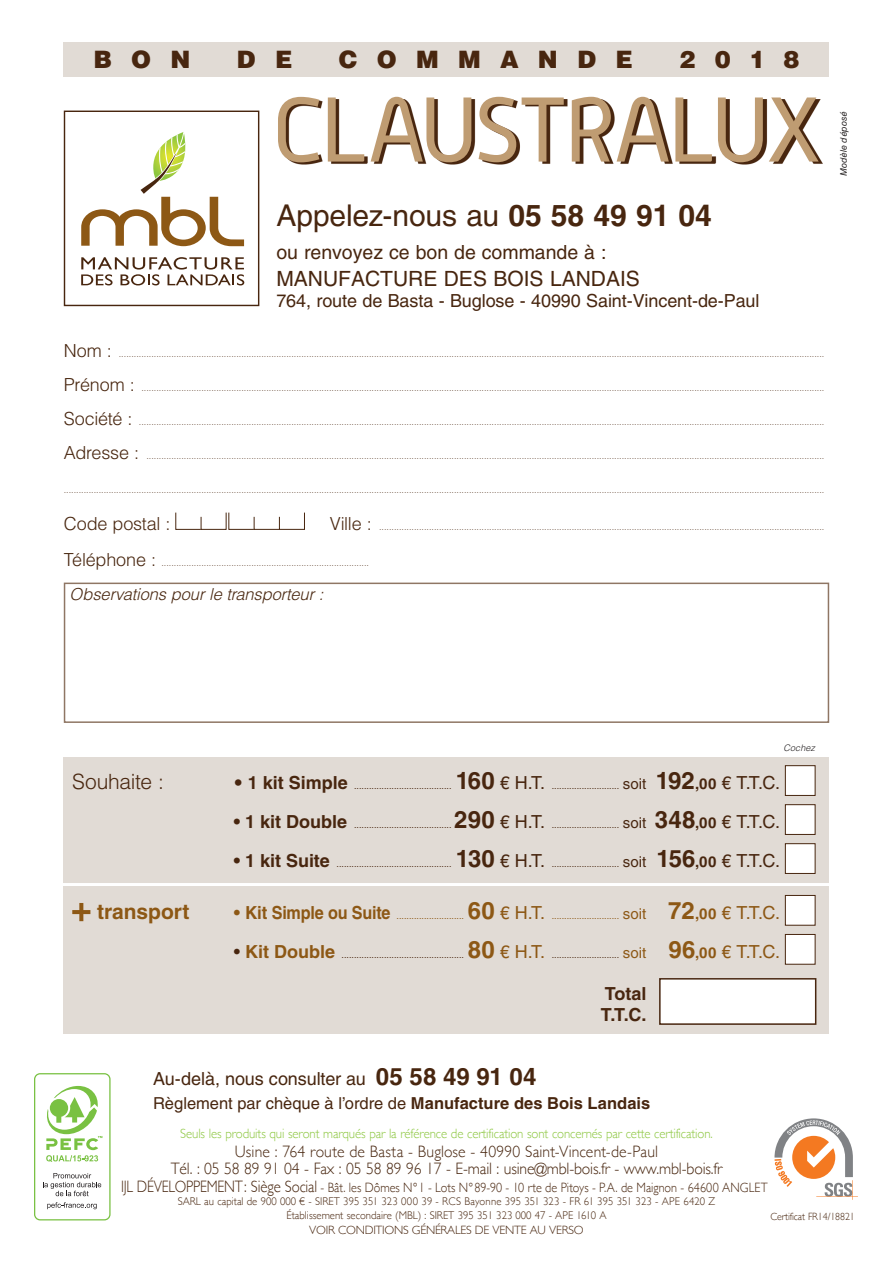
<style>
.page{position:relative;width:893px;height:1263px;background:#fff}
.page>*{position:absolute;margin:0;border:0;box-sizing:border-box;transform-origin:0 0}
.t1{font:90px "Alwyn";letter-spacing:-.035em;color:#bf9c72}
.Normal_e{font:30px "Helvetica LT Std";letter-spacing:-.005em;color:#48260f}
.t2{font:900 24px "Helvetica LT Std";letter-spacing:.8em;color:#48260f}
.Normal_e-2{font:21px "Helvetica LT Std";color:#48260f}
.t3{font:300 21px "Helvetica LT Std";letter-spacing:-.015em;color:#48260f}
.t4{font:700 21px "Helvetica LT Std";color:#8d5815}
.Normal_e-3{font:19.5px "Helvetica LT Std";color:#48260f}
.Normal_e-4{font:18px "Helvetica LT Std";letter-spacing:-.005em;color:#48260f}
.t5{font:300 18px "Helvetica LT Std";letter-spacing:-.01em;color:#48260f}
.t6{font:700 18px "Helvetica LT Std";letter-spacing:-.005em;color:#48260f}
.Normal_e-5{font:300 16.5px/16.5px "Gill Sans";letter-spacing:-.005em;color:#48260f;text-align:center;scale:.95 1}
.t7{font:16.5px "Helvetica LT Std";color:#48260f}
.t8{font:italic 300 16.5px "Helvetica LT Std";letter-spacing:-.005em;color:#48260f}
.Normal_e-6{font:300 13.5px "Gill Sans";color:#48260f;scale:.9 1}
.Normal_e-7{font:300 13.5px "Gill Sans";letter-spacing:-.01em;color:#8bc63e;scale:.95 1}
.Normal_e-8{font:300 12px "Gill Sans";letter-spacing:-.02em;color:#48260f}
.Normal_e-9{font:300 11.25px "Gill Sans";color:#48260f;scale:.95 1}
.Normal_e-10{font:300 10.5px "Gill Sans";letter-spacing:-.01em;color:#48260f;scale:.95 1}
.t9{font:300 9px "Helvetica LT Std";color:#48260f}
.t10{font:9px "Helvetica LT Std";color:#48260f}
.t11{font:9px "Helvetica LT Std";color:#8d5815}
.t12{font:italic 9px "Helvetica LT Std";letter-spacing:.005em;color:#231f20}
.t13{font:italic 300 9px "Helvetica LT Std";letter-spacing:.01em;color:#231f20}
.s1{font-weight:700}
.s2{font-size:18px}
.s3{font-weight:300;font-size:18px}
.s4{font-weight:700;font-size:18px}
.s5{font-weight:700;font-size:24px}
.s6{font-size:15px}
.s7{font-weight:700;font-size:15px}
.s8{font-weight:700;font-size:18px;color:#8d5815}
.s9{font-weight:700;font-size:24px;color:#8d5815}
.s10{font-size:18px;color:#8d5815}
.s11{font-size:15px;color:#8d5815}
.s12{font-weight:700;font-size:15px;color:#8d5815}
.s13{font-size:16.5px}
</style>
<div class="page">
<svg style="left:282px;top:99px;width:541px;height:65px"></svg>
<div style="left:64px;top:111px;width:195px;height:195px;background:#fff;border:1px solid #48260f"></div>
<svg style="left:81px;top:257px;width:163px;height:28px"></svg>
<svg style="left:81px;top:132px;width:163px;height:114px"></svg>
<svg style="left:175px;top:512px;width:130px;height:18px"></svg>
<div style="left:64px;top:757px;width:765px;height:276px;background:#e1dbd5"></div>
<div style="left:785px;top:765px;width:30px;height:31px;background:#fff;border:1px solid #48260f"></div>
<div style="left:785px;top:804px;width:30px;height:31px;background:#fff;border:1px solid #48260f"></div>
<div style="left:785px;top:843px;width:30px;height:31px;background:#fff;border:1px solid #48260f"></div>
<svg style="left:72px;top:903px;width:18px;height:18px"></svg>
<div style="left:785px;top:895px;width:30px;height:30px;background:#fff;border:1px solid #48260f"></div>
<div style="left:785px;top:934px;width:30px;height:30px;background:#fff;border:1px solid #48260f"></div>
<div style="left:64px;top:43px;width:765px;height:34px;background:#e1dbd5"></div>
<div style="left:64px;top:583px;width:765px;height:140px;border:2px solid #8f7664"></div>
<div style="left:659px;top:978px;width:157px;height:47px;background:#fff;border:2px solid #48260f"></div>
<hr style="left:60px;top:883px;width:773px;height:3px;background:#fff">
<svg style="left:774px;top:1118px;width:84px;height:82px"></svg>
<svg style="left:34px;top:1073px;width:77px;height:147px"></svg>
<div style="left:35px;top:1074px;width:74px;height:145px;background:#fff;border-radius:5px"></div>
<svg style="left:46px;top:1086px;width:56px;height:76px"></svg>
<svg style="left:43px;top:1173px;width:58px;height:23px"></svg>
<svg style="left:47px;top:1202px;width:50px;height:7px"></svg>
<p class="t2" style="left:94px;top:44px;width:98px">BON</p>
<p class="t2" style="left:237px;top:44px;width:57px">D E</p>
<p class="t2" style="left:339px;top:44px;width:295px">COMMANDE</p>
<p class="t2" style="left:679px;top:44px;width:122px">2018</p>
<p class="t1" style="left:272px;top:76px;width:551px">CLAUSTRALUX</p>
<p class="Normal_e" style="left:276px;top:198px;width:437px">Appelez-nous au <span class="s1">05 58 49 91 04</span></p>
<p class="Normal_e-3" style="left:276px;top:240px;width:332px">ou renvoyez ce bon de commande à :</p>
<p class="Normal_e-2" style="left:276px;top:266px;width:365px">MANUFACTURE DES BOIS LANDAIS</p>
<p class="Normal_e-4" style="left:276px;top:290px;width:485px">764, route de Basta - Buglose - 40990 Saint-Vincent-de-Paul</p>
<p class="t9" style="left:64px;top:349px;width:762px"><span class="s2">Nom :</span> ..........................................................................................................................................................................................................................................................................................</p>
<p class="t9" style="left:64px;top:383px;width:762px"><span class="s2">Prénom :</span> .................................................................................................................................................................................................................................................................................</p>
<p class="t9" style="left:64px;top:417px;width:762px"><span class="s2">Société :</span> ..................................................................................................................................................................................................................................................................................</p>
<p class="t9" style="left:64px;top:451px;width:762px"><span class="s2">Adresse :</span> ...............................................................................................................................................................................................................................................................................</p>
<p class="t9" style="left:64px;top:485px;width:762px">................................................................................................................................................................................................................................................................................................................</p>
<p class="t5" style="left:64px;top:512px;width:108px">Code postal :</p>
<p class="t9" style="left:330px;top:521px;width:496px"><span class="s2">Ville :</span> ..................................................................................................................................................................................</p>
<p class="t9" style="left:64px;top:557px;width:307px"><span class="s2">Téléphone :</span> ...................................................................................</p>
<p class="t8" style="left:70px;top:584px;width:255px">Observations pour le transporteur :</p>
<p class="t12" style="left:838px;top:176px;width:67px;rotate:-90deg">Modèle déposé</p>
<p class="t13" style="left:783px;top:742px;width:33px">Cochez</p>
<p class="t3" style="left:72px;top:769px;width:93px">Souhaite :</p>
<p class="t10" style="left:234px;top:781px;width:219px"><span class="s3">•</span> <span class="s4">1 kit Simple</span> .......................................</p>
<p class="t10" style="left:456px;top:781px;width:326px"><span class="s5">160</span> <span class="s2">€ H.T.</span> ........................... <span class="s6">soit</span> <span class="s5">192</span><span class="s7">,00</span> <span class="s2">€ T.T.C.</span></p>
<p class="t10" style="left:234px;top:820px;width:548px"><span class="s4">• 1 kit Double</span> ....................................... <span class="s5">290</span> <span class="s2">€ H.T.</span> ........................... <span class="s6">soit</span> <span class="s5">348</span><span class="s7">,00</span> <span class="s2">€ T.T.C.</span></p>
<p class="t10" style="left:234px;top:859px;width:219px"><span class="s4">• 1 kit Suite</span> ..............................................</p>
<p class="t10" style="left:456px;top:859px;width:326px"><span class="s5">130</span> <span class="s2">€ H.T.</span> ........................... <span class="s6">soit</span> <span class="s5">156</span><span class="s7">,00</span> <span class="s2">€ T.T.C.</span></p>
<p class="t4" style="left:97px;top:899px;width:94px">transport</p>
<p class="t11" style="left:234px;top:911px;width:548px"><span class="s2">•</span> <span class="s4">Kit Simple ou Suite</span> ........................... <span class="s5">60</span> <span class="s2">€ H.T.</span> ........................... <span class="s6">soit</span> <span class="s5">72</span><span class="s7">,00</span> <span class="s2">€ T.T.C.</span></p>
<p class="t10" style="left:234px;top:950px;width:548px"><span class="s2">•</span> <span class="s8">Kit Double</span> ................................................. <span class="s9">80</span> <span class="s10">€ H.T.</span> ........................... <span class="s11">soit</span> <span class="s9">96</span><span class="s12">,00</span> <span class="s10">€ T.T.C.</span></p>
<p class="t6" style="left:605px;top:983px;width:43px">Total</p>
<p class="t6" style="left:601px;top:1004px;width:47px">T.T.C.</p>
<p class="Normal_e-4" style="left:153px;top:1068px;width:385px">Au-delà, nous consulter au <span class="s5">05 58 49 91 04</span></p>
<p class="t7" style="left:153px;top:1093px;width:499px">Règlement par chèque à l’ordre de <span class="s1">Manufacture des Bois Landais</span></p>
<p class="Normal_e-7" style="left:180px;top:1123px;width:562px">Seuls les produits qui seront marqués par la référence de certification sont concernés par cette certification.</p>
<p class="Normal_e-5" style="left:171px;top:1143px;width:582px">Usine : 764 route de Basta - Buglose - 40990 Saint-Vincent-de-Paul<br>Tél. : 05 58 89 91 04 - Fax : 05 58 89 96 17 - E-mail : usine@mbl-bois.fr - www.mbl-bois.fr</p>
<p class="Normal_e-6" style="left:121px;top:1177px;width:720px"><span class="s13">IJL DÉVELOPPEMENT: Siège Social</span> - Bât. les Dômes N°1 - Lots N°89-90 - 10 rte de Pitoys - P.A. de Maignon - 64600 ANGLET</p>
<p class="Normal_e-9" style="left:178px;top:1193px;width:567px">SARL au capital de 900 000 € - SIRET 395 351 323 000 39 - RCS Bayonne 395 351 323 - FR 61 395 351 323 - APE 6420 Z</p>
<p class="Normal_e-9" style="left:286px;top:1206px;width:338px">Établissement secondaire (MBL) : SIRET 395 351 323 000 47 - APE 1610 A</p>
<p class="Normal_e-8" style="left:309px;top:1220px;width:276px">VOIR CONDITIONS GÉNÉRALES DE VENTE AU VERSO</p>
<p class="Normal_e-10" style="left:771px;top:1208px;width:90px">Certificat FR14/18821</p>
</div>
